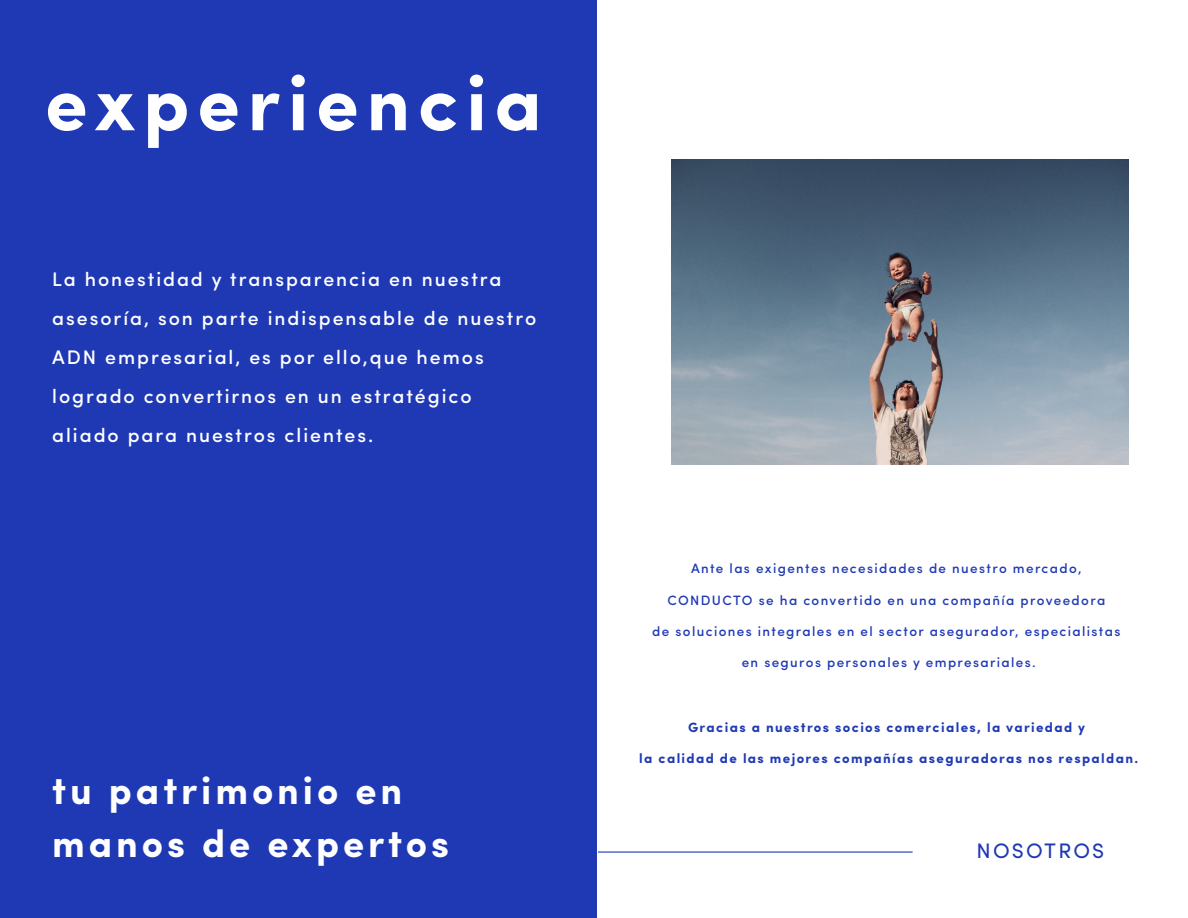
<style>
.page{position:relative;width:1188px;height:918px;background:#fff}
.page>*{position:absolute;margin:0;border:0;box-sizing:border-box;transform-origin:0 0}
.t1{font:700 77.25px "Sofia Pro";letter-spacing:.1em;color:#fff}
.t2{font:700 38.4px/52.7px "Sofia Pro";letter-spacing:.1em;color:#fff}
.t3{font:21px "Sofia Pro";letter-spacing:.1em;color:#1f39b5}
.t4{font:500 19.65px/39px "Sofia Pro";letter-spacing:.1em;color:#fff}
.t5{font:500 13.5px "Sofia Pro";letter-spacing:.1em;color:#1f39b5}
.t6{font:700 13.5px "Sofia Pro";letter-spacing:.1em;color:#1f39b5}
</style>
<div class="page">
<div style="left:0;top:0;width:596px;height:918px;background:#1f39b5"></div>
<hr style="left:598px;top:851px;width:315px;height:2px;background:#1f39b5">
<img style="left:671px;top:159px;width:458px;height:305px">
<h1 class="t1" style="left:45px;top:44px;width:498px">experiencia</h1>
<h3 class="t4" style="left:52px;top:259px;width:486px">La honestidad y transparencia en nuestra asesoría, son parte indispensable de nuestro ADN empresarial, es por ello,que hemos logrado convertirnos en un estratégico aliado para nuestros clientes.</h3>
<h2 class="t2" style="left:52px;top:762px;width:398px">tu patrimonio en manos de expertos</h2>
<p class="t5" style="left:691px;top:559px;width:392px">Ante las exigentes necesidades de nuestro mercado,</p>
<p class="t5" style="left:667px;top:590px;width:439px">CONDUCTO se ha convertido en una compañía proveedora</p>
<p class="t5" style="left:652px;top:621px;width:470px">de soluciones integrales en el sector asegurador, especialistas</p>
<p class="t5" style="left:742px;top:652px;width:295px">en seguros personales y empresariales.</p>
<p class="t6" style="left:688px;top:717px;width:399px">Gracias a nuestros socios comerciales, la variedad y</p>
<p class="t6" style="left:639px;top:748px;width:500px">la calidad de las mejores compañías aseguradoras nos respaldan.</p>
<h3 class="t3" style="left:977px;top:835px;width:129px">NOSOTROS</h3>
</div>
